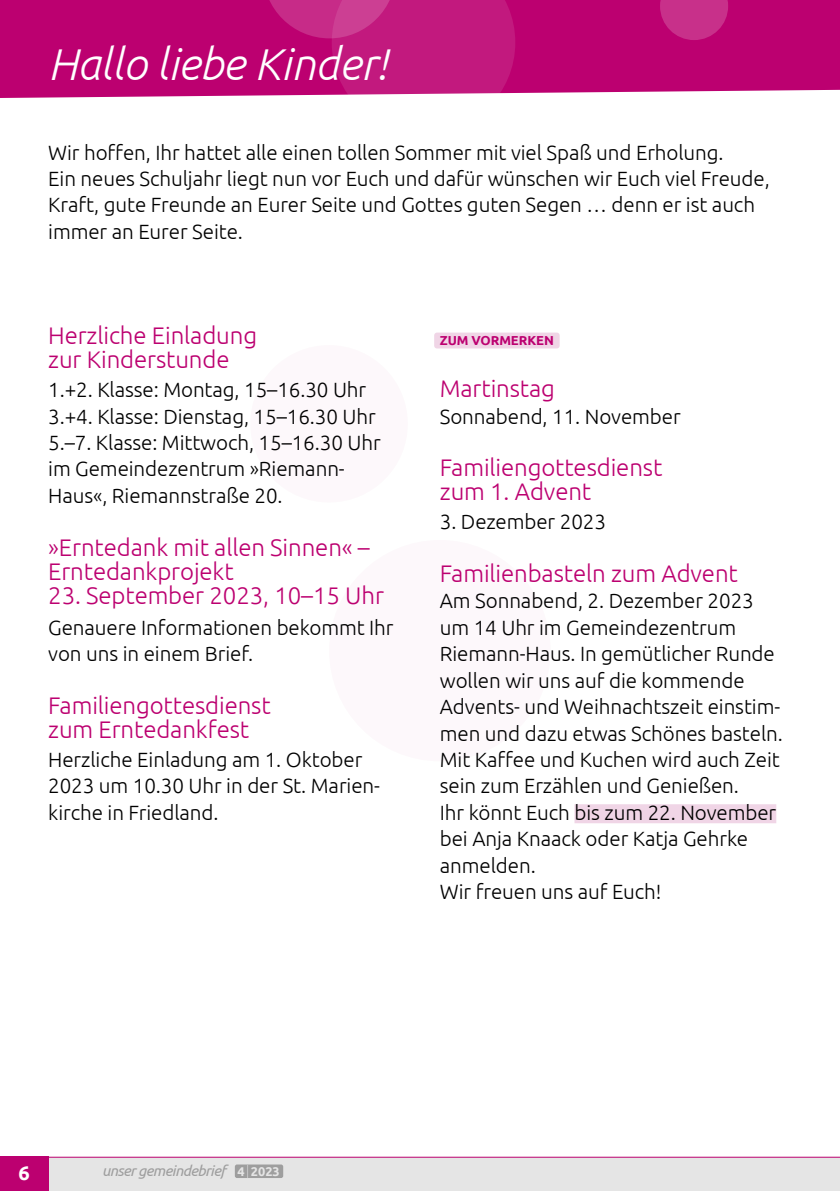
<style>
.page{position:relative;width:840px;height:1191px;background:#fff}
.page>*{position:absolute;margin:0;border:0;box-sizing:border-box;transform-origin:0 0}
.Normaltext{font:italic 300 44.4px "Ubuntu";letter-spacing:-.005em;color:#fff}
.Inhaltstitel_II{font:300 24px/24px "Ubuntu";letter-spacing:-.005em;color:#bc0070}
.Normaltext____Kleiner_Absatz{font:300 20.6px/26.4px "Ubuntu";letter-spacing:-.005em;color:#000}
.t1{font:700 20px "Ubuntu";color:#fff}
.t2{font:italic 15px "Ubuntu";letter-spacing:-.04em;color:#9e9e9e}
.Normaltext____Planer_Sondertag{font:700 13px "Ubuntu";letter-spacing:-.005em;color:#bc0070}
.s1{font-weight:700;font-style:normal;font-size:12.6px;color:#e5e5e5}
</style>
<div class="page">
<div style="left:250px;top:345px;width:157px;height:157px;background:#fdf8fb;border-radius:50%"></div>
<div style="left:329px;top:540px;width:221px;height:221px;background:#fdf8fb;border-radius:50%"></div>
<div style="left:0;top:0;width:839px;height:98px;background:#bc0070"></div>
<svg style="left:659px;top:0;width:68px;height:40px;background:#c52785"></svg>
<svg style="left:263px;top:0;width:252px;height:98px;background:#c31f81"></svg>
<div style="left:434px;top:332px;width:125px;height:16px;background:#f0d5e6;border-radius:3px"></div>
<div style="left:574px;top:804px;width:201px;height:19px;background:#f0d5e6"></div>
<div style="left:0;top:1157px;width:839px;height:34px;background:#e5e5e5"></div>
<div style="left:0;top:1157px;width:48px;height:34px;background:#bc0070"></div>
<hr style="left:0;top:1156px;width:839px;height:1px;background:#bc0070">
<div style="left:235px;top:1164px;width:48px;height:14px;background:#9e9e9e;border-radius:2px"></div>
<svg style="left:247px;top:1164px;width:1px;height:14px"></svg>
<p class="Normaltext" style="left:48px;top:38px;width:340px">Hallo liebe Kinder!</p>
<p class="Normaltext____Kleiner_Absatz" style="left:48px;top:138px;width:676px">Wir hoffen, Ihr hattet alle einen tollen Sommer mit viel Spaß und Erholung.</p>
<p class="Normaltext____Kleiner_Absatz" style="left:48px;top:165px;width:722px">Ein neues Schuljahr liegt nun vor Euch und dafür wünschen wir Euch viel Freude,<br>Kraft, gute Freunde an Eurer Seite und Gottes guten Segen … denn er ist auch immer an Eurer Seite.</p>
<p class="Inhaltstitel_II" style="left:48px;top:323px;width:210px">Herzliche Einladung zur Kinderstunde</p>
<p class="Normaltext____Kleiner_Absatz" style="left:48px;top:376px;width:319px">1.+2. Klasse: Montag, 15–16.30 Uhr</p>
<p class="Normaltext____Kleiner_Absatz" style="left:48px;top:402px;width:329px">3.+4. Klasse: Dienstag, 15–16.30 Uhr</p>
<p class="Normaltext____Kleiner_Absatz" style="left:48px;top:429px;width:334px">5.–7. Klasse: Mittwoch, 15–16.30 Uhr</p>
<p class="Normaltext____Kleiner_Absatz" style="left:48px;top:455px;width:298px">im Gemeindezentrum »Riemann-<br>Haus«, Riemannstraße 20.</p>
<p class="Inhaltstitel_II" style="left:48px;top:534px;width:323px">»Erntedank mit allen Sinnen« –<br>Erntedankprojekt</p>
<p class="Inhaltstitel_II" style="left:48px;top:582px;width:337px">23. September 2023, 10–15 Uhr</p>
<p class="Normaltext____Kleiner_Absatz" style="left:48px;top:614px;width:347px">Genauere Informationen bekommt Ihr von uns in einem Brief.</p>
<p class="Inhaltstitel_II" style="left:48px;top:693px;width:224px">Familiengottesdienst zum Erntedankfest</p>
<p class="Normaltext____Kleiner_Absatz" style="left:48px;top:746px;width:333px">Herzliche Einladung am 1. Oktober<br>2023 um 10.30 Uhr in der St. Marien&shy;kirche in Friedland.</p>
<p class="Normaltext____Planer_Sondertag" style="left:439px;top:333px;width:115px">ZUM VORMERKEN</p>
<p class="Inhaltstitel_II" style="left:439px;top:376px;width:117px">Martinstag</p>
<p class="Normaltext____Kleiner_Absatz" style="left:439px;top:402px;width:242px">Sonnabend, 11. November</p>
<p class="Inhaltstitel_II" style="left:439px;top:455px;width:224px">Familiengottesdienst zum 1. Advent</p>
<p class="Normaltext____Kleiner_Absatz" style="left:439px;top:508px;width:168px">3. Dezember 2023</p>
<p class="Inhaltstitel_II" style="left:439px;top:561px;width:299px">Familienbasteln zum Advent</p>
<p class="Normaltext____Kleiner_Absatz" style="left:439px;top:587px;width:344px">Am Sonnabend, 2. Dezember 2023 um 14 Uhr im Gemeindezentrum Riemann-Haus. In gemütlicher Runde wollen wir uns auf die kommende Advents- und Weihnachtszeit einstim&shy;men und dazu etwas Schönes basteln.<br>Mit Kaffee und Kuchen wird auch Zeit sein zum Erzählen und Genießen.</p>
<p class="Normaltext____Kleiner_Absatz" style="left:439px;top:798px;width:338px">Ihr könnt Euch bis zum 22. November bei Anja Knaack oder Katja Gehrke anmelden.</p>
<p class="Normaltext____Kleiner_Absatz" style="left:439px;top:878px;width:223px">Wir freuen uns auf Euch!</p>
<p class="t1" style="left:18px;top:1160px;width:13px">6</p>
<p class="t2" style="left:102px;top:1161px;width:179px">unser gemeindebrief <span class="s1">4 2023</span></p>
</div>
